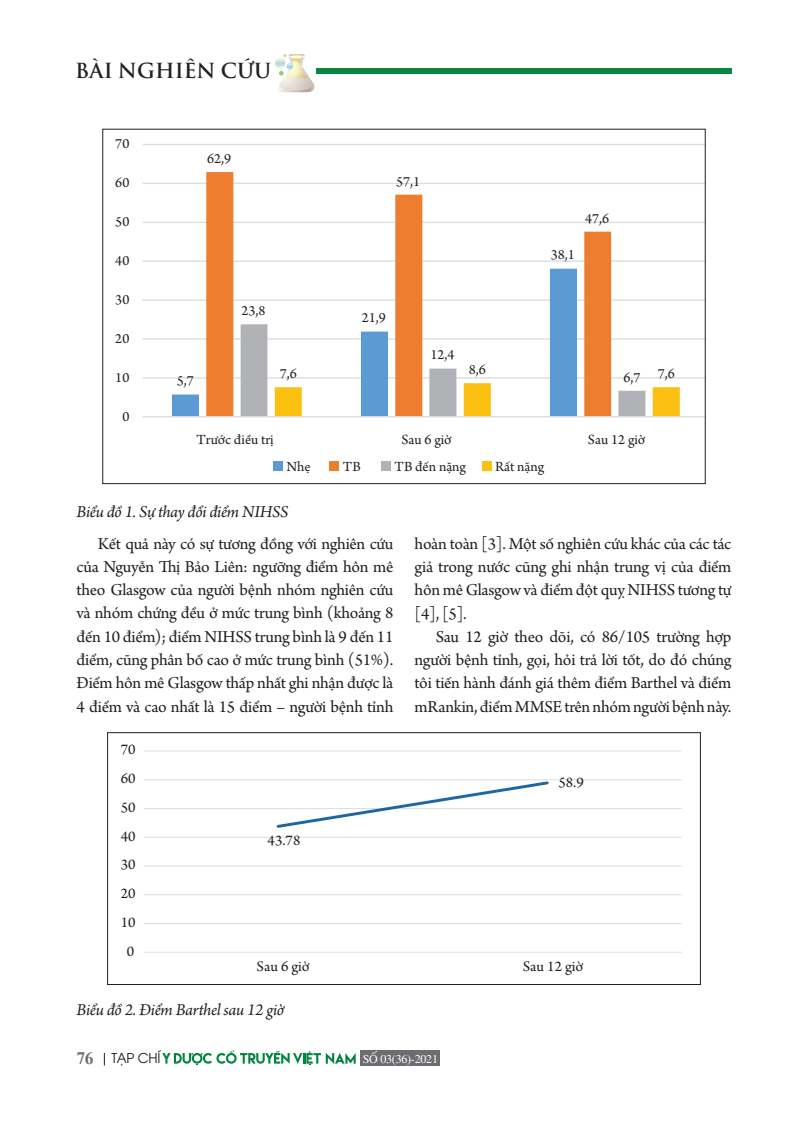
<style>
.page{position:relative;width:808px;height:1127px;background:#fff}
.page>*{position:absolute;margin:0;border:0;box-sizing:border-box;transform-origin:0 0}
.t1{font:20.25px "UTM Trajan Pro Bold";color:#231f20}
.t2{font:17.55px/23.2px "Arno Pro";letter-spacing:-.015em;color:#231f20;text-align:justify}
.t3{font:italic 17.55px "Arno Pro";letter-spacing:-.015em;color:#231f20}
.t4{font:15.6px "Arno Pro";color:#231f20}
.t5{font:14.7px "Arno Pro";color:#231f20}
.t6{font:13.5px "UTM Avo";letter-spacing:-.02em;color:#231f20}
.t7{font:12px "UTM Times";letter-spacing:-.02em;color:#fff}
.s1{font-family:"Times New Roman";font-weight:700;font-size:17.55px;color:#6c6d70}
</style>
<div class="page">
<div style="left:316px;top:68px;width:415px;height:5px;background:#0b8542"></div>
<svg style="left:275px;top:54px;width:39px;height:38px"></svg>
<svg style="left:104px;top:1053px;width:1px;height:12px"></svg>
<svg style="left:162px;top:1050px;width:194px;height:15px"></svg>
<div style="left:360px;top:1050px;width:80px;height:16px;background:#6c6d70"></div>
<svg style="left:142px;top:144px;width:561px;height:327px"></svg>
<svg style="left:143px;top:750px;width:539px;height:203px"></svg>
<div style="left:107px;top:732px;width:593px;height:253px;border:1px solid #231f20"></div>
<p class="t1" style="left:75px;top:55px;width:198px">BÀI NGHIÊN CỨU</p>
<p class="t5" style="left:115px;top:135px;width:16px">70</p>
<p class="t5" style="left:115px;top:174px;width:16px">60</p>
<p class="t5" style="left:115px;top:213px;width:16px">50</p>
<p class="t5" style="left:115px;top:252px;width:16px">40</p>
<p class="t5" style="left:115px;top:291px;width:16px">30</p>
<p class="t5" style="left:115px;top:330px;width:16px">20</p>
<p class="t5" style="left:115px;top:369px;width:16px">10</p>
<p class="t5" style="left:122px;top:408px;width:9px">0</p>
<p class="t5" style="left:207px;top:150px;width:26px">62,9</p>
<p class="t5" style="left:396px;top:173px;width:26px">57,1</p>
<p class="t5" style="left:551px;top:247px;width:26px">38,1</p>
<p class="t5" style="left:585px;top:210px;width:26px">47,6</p>
<p class="t5" style="left:177px;top:373px;width:19px">5,7</p>
<p class="t5" style="left:241px;top:302px;width:26px">23,8</p>
<p class="t5" style="left:362px;top:310px;width:26px">21,9</p>
<p class="t5" style="left:430px;top:347px;width:26px">12,4</p>
<p class="t5" style="left:469px;top:361px;width:19px">8,6</p>
<p class="t5" style="left:658px;top:365px;width:19px">7,6</p>
<p class="t5" style="left:280px;top:365px;width:19px">7,6</p>
<p class="t5" style="left:623px;top:369px;width:19px">6,7</p>
<p class="t5" style="left:197px;top:431px;width:79px">Trước điều trị</p>
<p class="t5" style="left:401px;top:431px;width:52px">Sau 6 giờ</p>
<p class="t5" style="left:588px;top:431px;width:59px">Sau 12 giờ</p>
<p class="t5" style="left:286px;top:458px;width:26px">Nhẹ</p>
<p class="t5" style="left:343px;top:458px;width:20px">TB</p>
<p class="t5" style="left:394px;top:458px;width:73px">TB đến nặng</p>
<p class="t5" style="left:495px;top:458px;width:51px">Rất nặng</p>
<p class="t3" style="left:77px;top:502px;width:213px">Biểu đồ 1. Sự thay đổi điểm NIHSS</p>
<p class="t2" style="left:77px;top:533px;width:318px;text-indent:21px">Kết quả này có sự tương đồng với nghiên cứu của Nguyễn Thị Bảo Liên: ngưỡng điểm hôn mê theo Glasgow của người bệnh nhóm nghiên cứu và nhóm chứng đều ở mức trung bình (khoảng 8 đến 10 điểm); điểm NIHSS trung bình là 9 đến 11 điểm, cũng phân bố cao ở mức trung bình (51%).<br>Điểm hôn mê Glasgow thấp nhất ghi nhận được là 4 điểm và cao nhất là 15 điểm – người bệnh tỉnh</p>
<p class="t2" style="left:415px;top:533px;width:318px">hoàn toàn [3]. Một số nghiên cứu khác của các tác giả trong nước cũng ghi nhận trung vị của điểm hôn mê Glasgow và điểm đột quỵ NIHSS tương tự [4], [5].</p>
<p class="t2" style="left:415px;top:626px;width:318px;text-indent:21px">Sau 12 giờ theo dõi, có 86/105 trường hợp người bệnh tỉnh, gọi, hỏi trả lời tốt, do đó chúng tôi tiến hành đánh giá thêm điểm Barthel và điểm mRankin, điểm MMSE trên nhóm người bệnh này.</p>
<p class="t4" style="left:121px;top:741px;width:16px">70</p>
<p class="t4" style="left:121px;top:769px;width:16px">60</p>
<p class="t4" style="left:121px;top:798px;width:16px">50</p>
<p class="t4" style="left:121px;top:827px;width:16px">40</p>
<p class="t4" style="left:121px;top:856px;width:16px">30</p>
<p class="t4" style="left:121px;top:884px;width:16px">20</p>
<p class="t4" style="left:121px;top:913px;width:16px">10</p>
<p class="t4" style="left:127px;top:942px;width:9px">0</p>
<p class="t4" style="left:268px;top:831px;width:34px">43.78</p>
<p class="t4" style="left:558px;top:773px;width:27px">58.9</p>
<p class="t4" style="left:257px;top:957px;width:54px">Sau 6 giờ</p>
<p class="t4" style="left:523px;top:957px;width:62px">Sau 12 giờ</p>
<p class="t3" style="left:77px;top:999px;width:209px">Biểu đồ 2. Điểm Barthel sau 12 giờ</p>
<p class="t6" style="left:77px;top:1048px;width:85px"><span class="s1">76</span> TẠP CHÍ</p>
<p class="t7" style="left:363px;top:1051px;width:77px">SỐ 03(36)-2021</p>
</div>
